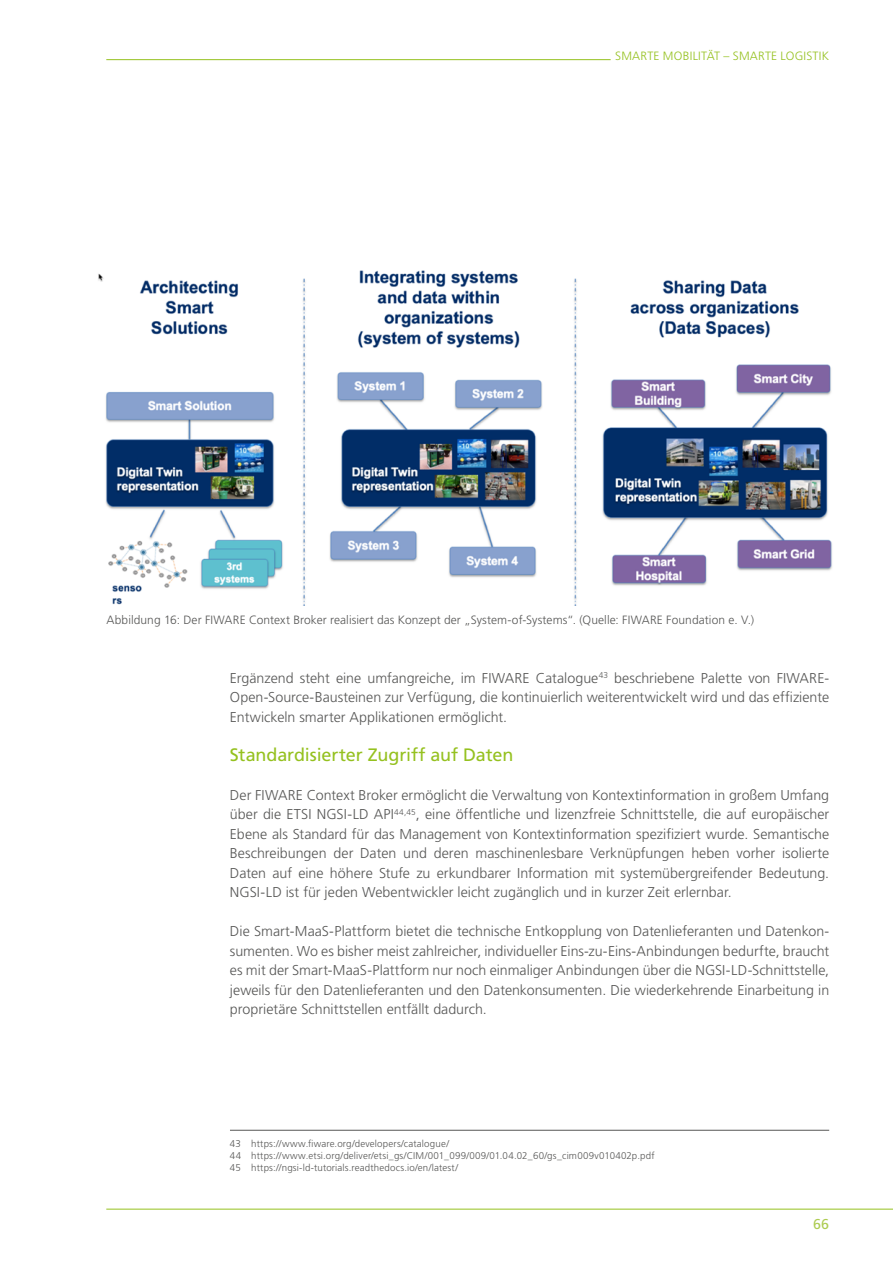
<style>
.page{position:relative;width:893px;height:1263px;background:#fff}
.page>*{position:absolute;margin:0;border:0;box-sizing:border-box;transform-origin:0 0}
.t1{font:18px "Frutiger LT Std";letter-spacing:-.005em;color:#95c11f}
.t2{font:300 14.25px/19.5px "Frutiger LT Std";color:#575756;text-align:justify}
.t3{font:14.25px "Frutiger LT Std";color:#aecc53}
.BU{font:300 12px "Frutiger LT Std";letter-spacing:.005em;color:#575756}
.t4{font:300 12px "Frutiger LT Std";letter-spacing:.02em;color:#95c11f}
.note{font:300 9.75px "Frutiger LT Std";letter-spacing:.015em;color:#575756}
</style>
<div class="page">
<hr style="left:106px;top:1209px;width:787px;height:1px;background:#95c11f">
<hr style="left:106px;top:59px;width:505px;height:1px;background:#95c11f">
<hr style="left:230px;top:1130px;width:599px;height:1px;background:#575756">
<img style="left:98px;top:270px;width:734px;height:335px">
<p class="t4" style="left:615px;top:49px;width:215px">SMARTE MOBILITÄT – SMARTE LOGISTIK</p>
<p class="BU" style="left:107px;top:613px;width:649px">Abbildung 16: Der FIWARE Context Broker realisiert das Konzept der „System-of-Systems“. (Quelle: FIWARE Foundation e. V.)</p>
<p class="t2" style="left:230px;top:668px;width:601px">Ergänzend steht eine umfangreiche, im FIWARE Catalogue<sup>43</sup> beschriebene Palette von FIWARE-Open-Source-Bausteinen zur Verfügung, die kontinuierlich weiterentwickelt wird und das effiziente Entwickeln smarter Applikationen ermöglicht.</p>
<h4 class="t1" style="left:230px;top:744px;width:285px">Standardisierter Zugriff auf Daten</h4>
<p class="t2" style="left:230px;top:785px;width:601px">Der FIWARE Context Broker ermöglicht die Verwaltung von Kontextinformation in großem Umfang über die ETSI NGSI-LD API<sup>44,45</sup>, eine öffentliche und lizenzfreie Schnittstelle, die auf europäischer Ebene als Standard für das Management von Kontextinformation spezifiziert wurde. Semantische Beschreibungen der Daten und deren maschinenlesbare Verknüpfungen heben vorher isolierte Daten auf eine höhere Stufe zu erkundbarer Information mit systemübergreifender Bedeutung.<br>NGSI-LD ist für jeden Webentwickler leicht zugänglich und in kurzer Zeit erlernbar.</p>
<p class="t2" style="left:230px;top:922px;width:601px">Die Smart-MaaS-Plattform bietet die technische Entkopplung von Datenlieferanten und Datenkon&shy;sumenten. Wo es bisher meist zahlreicher, individueller Eins-zu-Eins-Anbindungen bedurfte, braucht es mit der Smart-MaaS-Plattform nur noch einmaliger Anbindungen über die NGSI-LD-Schnittstelle, jeweils für den Datenlieferanten und den Datenkonsumenten. Die wiederkehrende Einarbeitung in proprietäre Schnittstellen entfällt dadurch.</p>
<p class="note" style="left:230px;top:1137px;width:221px">43 https://www.fiware.org/developers/catalogue/</p>
<p class="note" style="left:230px;top:1149px;width:426px">44 https://www.etsi.org/deliver/etsi_gs/CIM/001_099/009/01.04.02_60/gs_cim009v010402p.pdf</p>
<p class="note" style="left:230px;top:1161px;width:230px">45 https://ngsi-ld-tutorials.readthedocs.io/en/latest/</p>
<p class="t3" style="left:813px;top:1216px;width:18px">66</p>
</div>
